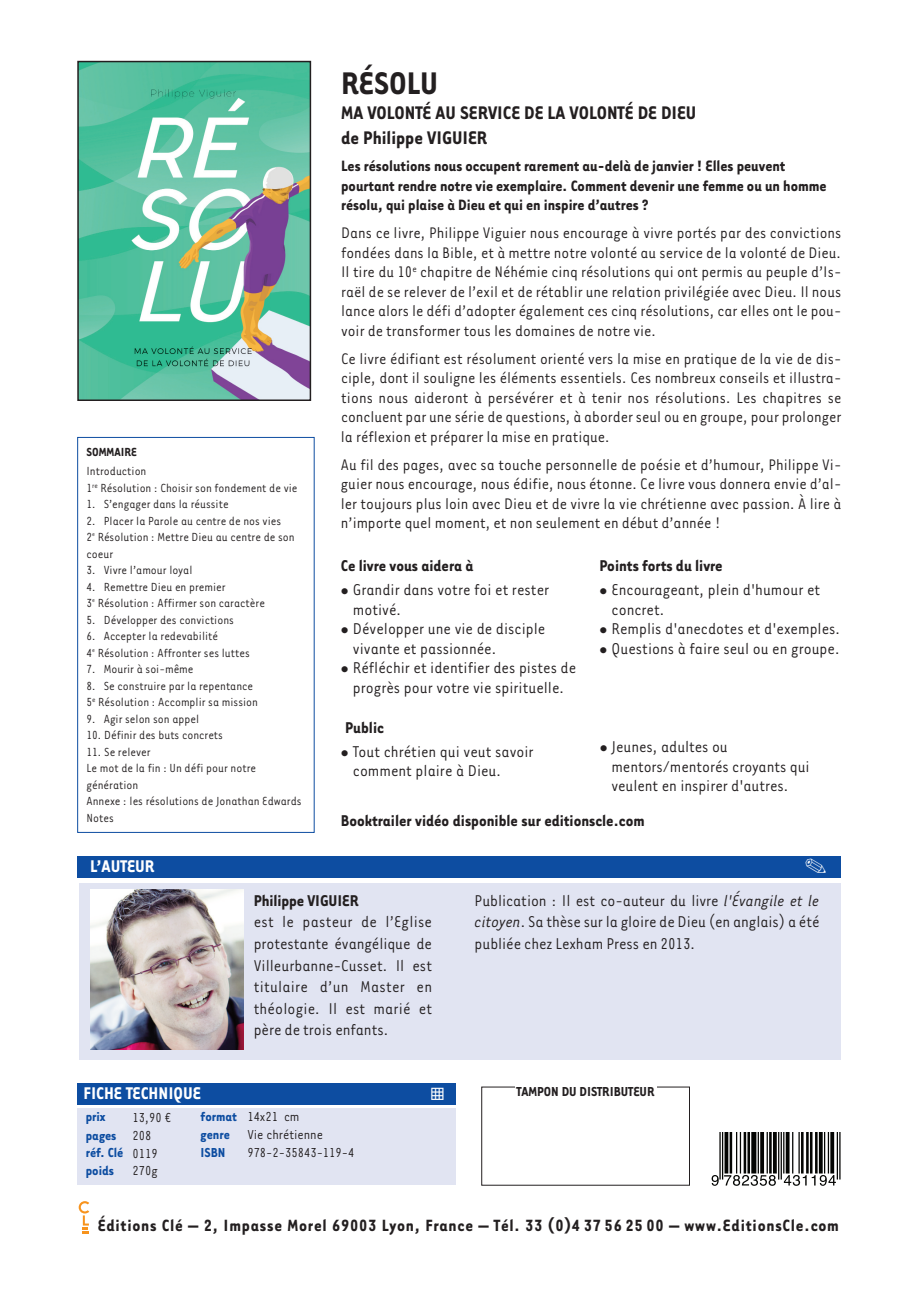
<style>
.page{position:relative;width:920px;height:1290px;background:#fff}
.page>*{position:absolute;margin:0;border:0;box-sizing:border-box;transform-origin:0 0}
.t1{font:700 36px "Tarzana Narrow";color:#231f20}
.t2{font:700 21px/25px "Tarzana Narrow";color:#231f20}
.t3{font:700 19.5px "Tarzana Narrow";color:#fff}
.t4{font:700 18.75px "Tarzana Narrow";letter-spacing:.04em;color:#231f20}
.t5{font:18px/19.5px "Tarzana Narrow";color:#231f20}
.t6{font:700 18px "Tarzana Narrow";color:#231f20}
.t7{font:18px "FF Dingbests";color:#fff}
.t8{font:17.7px/19.5px "Tarzana Narrow";color:#231f20;text-align:justify}
.t9{font:700 17.25px/19.5px "Tarzana Narrow";color:#231f20}
.t10{font:15px "Tarzana Narrow";color:#231f20}
.t11{font:700 15px "Tarzana Narrow";color:#0d4da1}
.t12{font:700 15px "Tarzana Narrow";color:#231f20}
.t13{font:13.5px/16.5px "Tarzana Narrow";color:#231f20}
.t14{font:700 13.5px "Tarzana Narrow";color:#231f20}
.s1{font-style:italic}
.s2{font-weight:700;color:#0d4da1}
.s3{font-weight:400;color:#231f20}
</style>
<div class="page">
<div style="left:77px;top:1108px;width:379px;height:76px;background:#e1e4f2"></div>
<img style="left:80px;top:64px;width:228px;height:334px">
<div style="left:77px;top:61px;width:234px;height:340px;border:2px solid #231f20"></div>
<div style="left:77px;top:1083px;width:379px;height:21px;background:#0d4da1"></div>
<svg style="left:79px;top:1201px;width:10px;height:33px"></svg>
<svg style="left:712px;top:1133px;width:128px;height:53px"></svg>
<div style="left:481px;top:1087px;width:209px;height:98px;border:1px solid #231f20"></div>
<div style="left:514px;top:1085px;width:142px;height:26px;background:#fff"></div>
<div style="left:77px;top:437px;width:238px;height:396px;border:1px solid #0d4da1"></div>
<div style="left:79px;top:883px;width:762px;height:177px;background:#e1e4f2"></div>
<div style="left:77px;top:856px;width:764px;height:21px;background:#0d4da1"></div>
<img style="left:90px;top:890px;width:153px;height:159px">
<p class="t14" style="left:87px;top:443px;width:52px">SOMMAIRE</p>
<p class="t13" style="left:87px;top:462px;width:212px">Introduction<br>1<sup>re</sup> Résolution : Choisir son fondement de vie</p>
<p class="t13" style="left:87px;top:495px;width:144px">1. S’engager dans la réussite</p>
<p class="t13" style="left:87px;top:512px;width:210px">2. Placer la Parole au centre de nos vies<br>2<sup>e</sup> Résolution : Mettre Dieu au centre de son coeur</p>
<p class="t13" style="left:87px;top:561px;width:107px">3. Vivre l’amour loyal</p>
<p class="t13" style="left:87px;top:578px;width:180px">4. Remettre Dieu en premier<br>3<sup>e</sup> Résolution : Affirmer son caractère</p>
<p class="t13" style="left:87px;top:611px;width:149px">5. Développer des convictions</p>
<p class="t13" style="left:87px;top:627px;width:165px">6. Accepter la redevabilité<br>4<sup>e</sup> Résolution : Affronter ses luttes</p>
<p class="t13" style="left:87px;top:660px;width:109px">7. Mourir à soi-même</p>
<p class="t13" style="left:87px;top:677px;width:173px">8. Se construire par la repentance<br>5<sup>e</sup> Résolution : Accomplir sa mission</p>
<p class="t13" style="left:87px;top:710px;width:114px">9. Agir selon son appel</p>
<p class="t13" style="left:87px;top:726px;width:138px">10. Définir des buts concrets</p>
<p class="t13" style="left:87px;top:743px;width:217px">11. Se relever<br>Le mot de la fin : Un défi pour notre génération<br>Annexe : les résolutions de Jonathan Edwards<br>Notes</p>
<p class="t3" style="left:90px;top:854px;width:66px">L’AUTEUR</p>
<h1 class="t1" style="left:341px;top:61px;width:98px">RÉSOLU</h1>
<p class="t2" style="left:341px;top:99px;width:357px">MA VOLONTÉ AU SERVICE DE LA VOLONTÉ DE DIEU de Philippe VIGUIER</p>
<p class="t9" style="left:341px;top:155px;width:487px">Les résolutions nous occupent rarement au-delà de janvier ! Elles peuvent pourtant rendre notre vie exemplaire. Comment devenir une femme ou un homme résolu, qui plaise à Dieu et qui en inspire d’autres ?</p>
<p class="t8" style="left:341px;top:222px;width:502px">Dans ce livre, Philippe Viguier nous encourage à vivre portés par des convictions fondées dans la Bible, et à mettre notre volonté au service de la volonté de Dieu.<br>Il tire du 10<sup>e</sup> chapitre de Néhémie cinq résolutions qui ont permis au peuple d’Is&shy;raël de se relever de l’exil et de rétablir une relation privilégiée avec Dieu. Il nous lance alors le défi d’adopter également ces cinq résolutions, car elles ont le pou&shy;voir de transformer tous les domaines de notre vie.</p>
<p class="t8" style="left:341px;top:348px;width:502px">Ce livre édifiant est résolument orienté vers la mise en pratique de la vie de dis&shy;ciple, dont il souligne les éléments essentiels. Ces nombreux conseils et illustra&shy;tions nous aideront à persévérer et à tenir nos résolutions. Les chapitres se concluent par une série de questions, à aborder seul ou en groupe, pour prolonger la réflexion et préparer la mise en pratique.</p>
<p class="t8" style="left:341px;top:454px;width:502px">Au fil des pages, avec sa touche personnelle de poésie et d’humour, Philippe Vi&shy;guier nous encourage, nous édifie, nous étonne. Ce livre vous donnera envie d’al&shy;ler toujours plus loin avec Dieu et de vivre la vie chrétienne avec passion. À lire à n’importe quel moment, et non seulement en début d’année !</p>
<p class="t6" style="left:341px;top:555px;width:134px">Ce livre vous aidera à</p>
<p class="t5" style="left:353px;top:579px;width:225px">Grandir dans votre foi et rester motivé.<br>Développer une vie de disciple vivante et passionnée.<br>Réfléchir et identifier des pistes de progrès pour votre vie spirituelle.</p>
<p class="t6" style="left:600px;top:555px;width:125px">Points forts du livre</p>
<p class="t5" style="left:612px;top:579px;width:230px">Encourageant, plein d'humour et concret.<br>Remplis d'anecdotes et d'exemples.<br>Questions à faire seul ou en groupe.</p>
<p class="t6" style="left:345px;top:716px;width:40px">Public</p>
<p class="t5" style="left:353px;top:741px;width:182px">Tout chrétien qui veut savoir comment plaire à Dieu.</p>
<p class="t5" style="left:611px;top:736px;width:200px">Jeunes, adultes ou mentors/mentorés croyants qui veulent en inspirer d'autres.</p>
<p class="t6" style="left:341px;top:810px;width:305px">Booktrailer vidéo disponible sur editionscle.com</p>
<p class="t6" style="left:254px;top:889px;width:106px">Philippe VIGUIER</p>
<p class="t5" style="left:254px;top:910px;width:180px;line-height:21.6px;text-align:justify">est le pasteur de l’Eglise protestante évangélique de Villeurbanne-Cusset. Il est titulaire d’un Master en théologie. Il est marié et père de trois enfants.</p>
<p class="t5" style="left:475px;top:889px;width:346px;line-height:21.6px;text-align:justify">Publication : Il est co-auteur du livre <span class="s1">l'Évangile et le citoyen</span>. Sa thèse sur la gloire de Dieu (en anglais) a été publiée chez Lexham Press en 2013.</p>
<p class="t3" style="left:84px;top:1081px;width:119px">FICHE TECHNIQUE</p>
<p class="t7" style="left:430px;top:1083px;width:17px">#</p>
<p class="t12" style="left:516px;top:1082px;width:140px">TAMPON DU DISTRIBUTEUR</p>
<p class="t11" style="left:86px;top:1107px;width:21px">prix</p>
<p class="t10" style="left:133px;top:1108px;width:40px">13,90 ¤</p>
<p class="t10" style="left:201px;top:1107px;width:100px"><span class="s2">format</span> 14x21 cm</p>
<p class="t11" style="left:86px;top:1126px;width:67px">pages <span class="s3">208</span></p>
<p class="t10" style="left:201px;top:1125px;width:124px"><span class="s2">genre</span> Vie chrétienne</p>
<p class="t11" style="left:86px;top:1143px;width:73px">réf. Clé <span class="s3">0119</span></p>
<p class="t11" style="left:201px;top:1143px;width:26px">ISBN</p>
<p class="t10" style="left:247px;top:1143px;width:109px">978-2-35843-119-4</p>
<p class="t11" style="left:86px;top:1161px;width:73px">poids <span class="s3">270g</span></p>
<p class="t4" style="left:98px;top:1213px;width:743px">Éditions Clé — 2, Impasse Morel 69003 Lyon, France — Tél. 33 (0)4 37 56 25 00 — www.EditionsCle.com</p>
</div>
